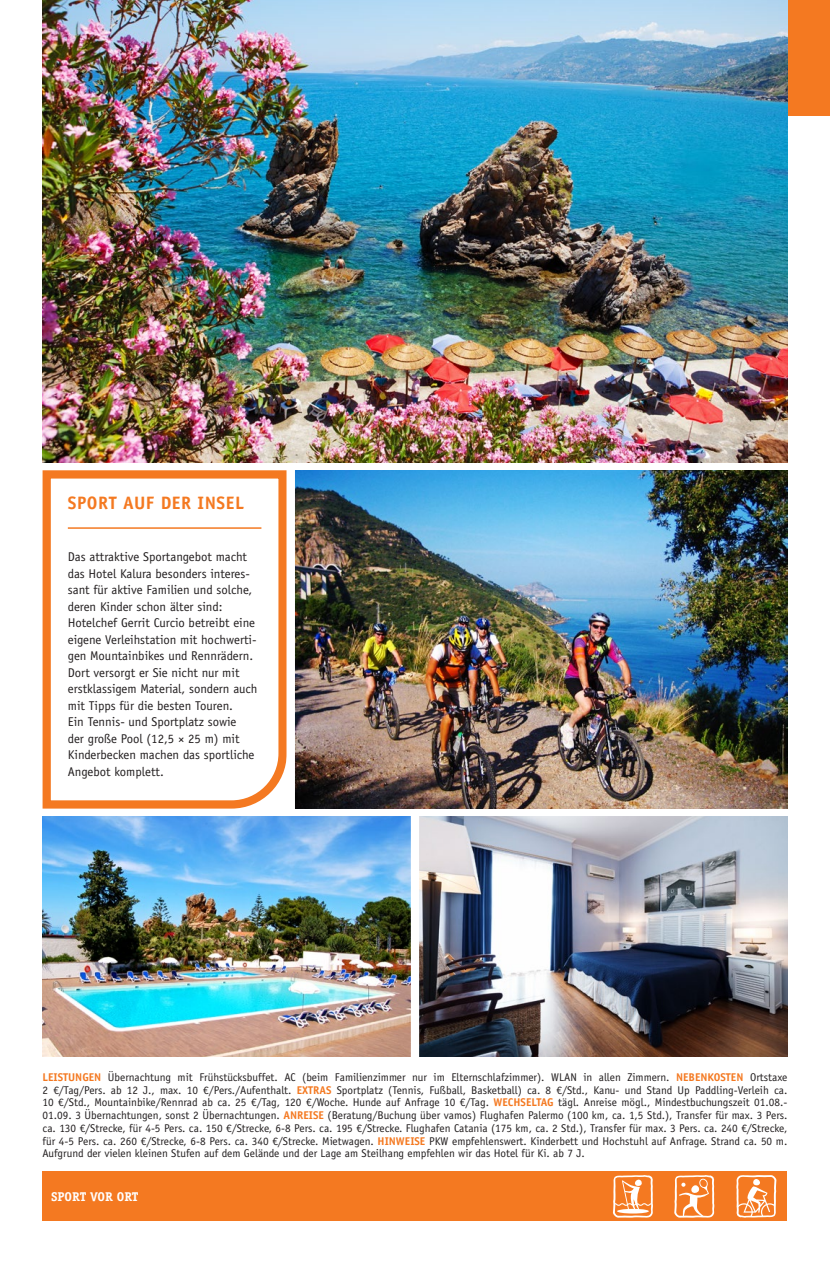
<style>
.page{position:relative;width:830px;height:1263px;background:#fff}
.page>*{position:absolute;margin:0;border:0;box-sizing:border-box;transform-origin:0 0}
.t1{font:700 18px "Officina Sans Std";letter-spacing:.03em;color:#f47921}
.t2{font:12.75px/16.5px "Officina Sans Std";color:#231f20}
.t3{font:700 12.75px "Officina Serif Std";color:#fff}
.t4{font:11.25px/12.8px "Officina Sans Std";color:#231f20;text-align:justify}
.s1{font-weight:700;color:#f47921}
</style>
<div class="page">
<div style="left:787px;top:0;width:42px;height:116px;background:#f47921"></div>
<img style="left:43px;top:0;width:744px;height:462px">
<img style="left:295px;top:470px;width:492px;height:338px">
<img style="left:43px;top:817px;width:744px;height:239px">
<svg style="left:42px;top:470px;width:244px;height:339px"></svg>
<div style="left:410px;top:813px;width:9px;height:249px;background:#fff"></div>
<hr style="left:68px;top:527px;width:193px;height:2px;background:#f47921">
<div style="left:43px;top:1172px;width:744px;height:49px;background:#f47921"></div>
<svg style="left:736px;top:1175px;width:40px;height:43px"></svg>
<svg style="left:674px;top:1175px;width:40px;height:43px"></svg>
<svg style="left:613px;top:1175px;width:39px;height:43px"></svg>
<h1 class="t1" style="left:68px;top:491px;width:178px">SPORT AUF DER INSEL</h1>
<p class="t2" style="left:68px;top:548px;width:191px">Das attraktive Sportangebot macht das Hotel Kalura besonders interes&shy;sant für aktive Familien und solche, deren Kinder schon älter sind:<br>Hotelchef Gerrit Curcio betreibt eine eigene Verleihstation mit hochwerti&shy;gen Mountainbikes und Rennrädern.<br>Dort versorgt er Sie nicht nur mit erstklassigem Material, sondern auch mit Tipps für die besten Touren.<br>Ein Tennis- und Sportplatz sowie<br>der große Pool (12,5 × 25 m) mit Kinderbecken machen das sportliche Angebot komplett.</p>
<p class="t4" style="left:43px;top:1070px;width:746px"><span class="s1">LEISTUNGEN</span> Übernachtung mit Frühstücksbuffet. AC (beim Familienzimmer nur im Elternschlafzimmer). WLAN in allen Zimmern. <span class="s1">NEBENKOSTEN</span> Ortstaxe 2 €/Tag/Pers. ab 12 J., max. 10 €/Pers./Aufenthalt. <span class="s1">EXTRAS</span> Sportplatz (Tennis, Fußball, Basketball) ca. 8 €/Std., Kanu- und Stand Up Paddling-Verleih ca.<br>10 €/Std., Mountainbike/Rennrad ab ca. 25 €/Tag, 120 €/Woche. Hunde auf Anfrage 10 €/Tag. <span class="s1">WECHSELTAG</span> tägl. Anreise mögl., Mindestbuchungszeit 01.08.- 01.09. 3 Übernachtungen, sonst 2 Übernachtungen. <span class="s1">ANREISE</span> (Beratung/Buchung über vamos) Flughafen Palermo (100 km, ca. 1,5 Std.), Transfer für max. 3 Pers. ca. 130 €/Strecke, für 4-5 Pers. ca. 150 €/Strecke, 6-8 Pers. ca. 195 €/Strecke. Flughafen Catania (175 km, ca. 2 Std.), Transfer für max. 3 Pers. ca. 240 €/Strecke, für 4-5 Pers. ca. 260 €/Strecke, 6-8 Pers. ca. 340 €/Strecke. Mietwagen. <span class="s1">HINWEISE</span> PKW empfehlenswert. Kinderbett und Hochstuhl auf Anfrage. Strand ca. 50 m.<br>Aufgrund der vielen kleinen Stufen auf dem Gelände und der Lage am Steilhang empfehlen wir das Hotel für Ki. ab 7 J.</p>
<p class="t3" style="left:51px;top:1188px;width:89px">SPORT VOR ORT</p>
</div>
